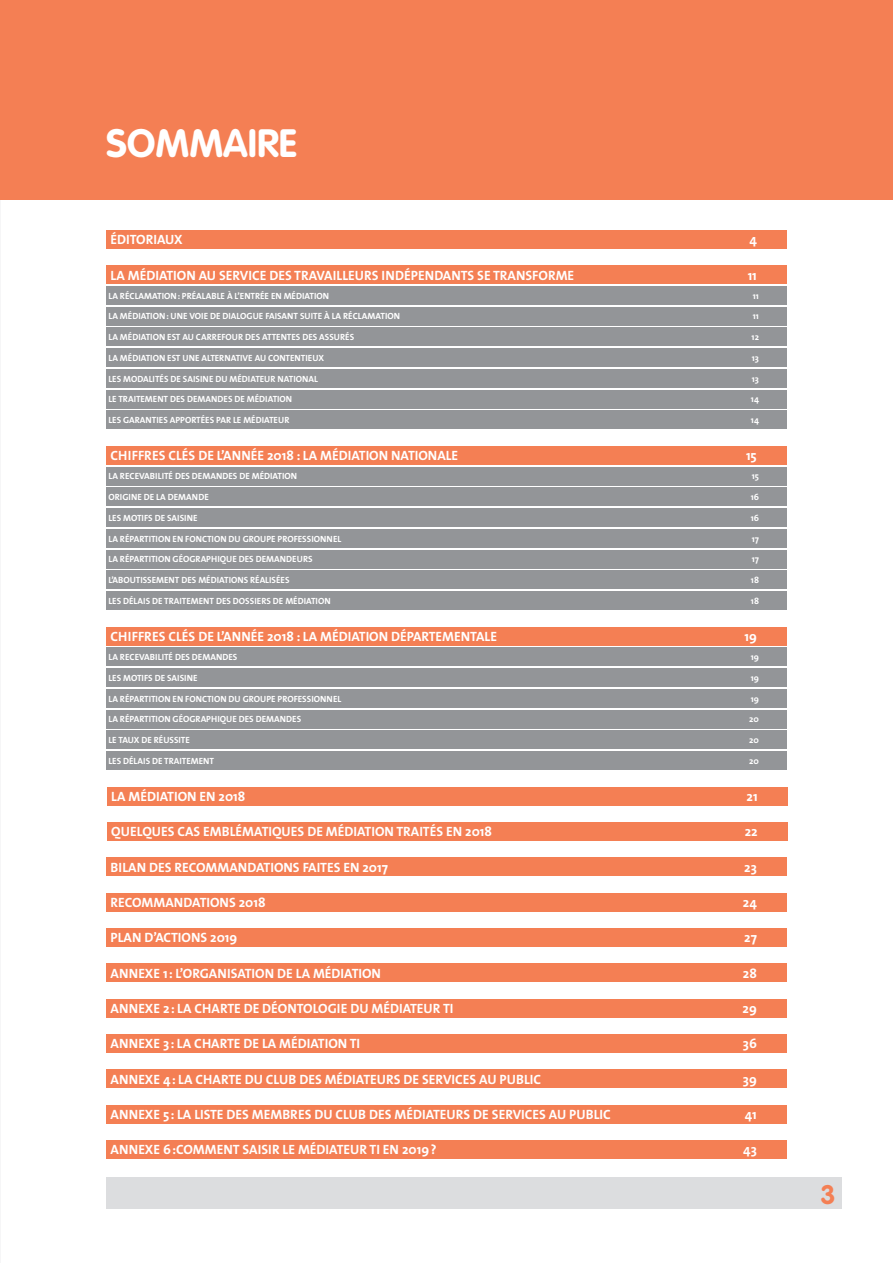
<style>
.page{position:relative;width:893px;height:1263px;background:#fff}
.page>*{position:absolute;margin:0;border:0;box-sizing:border-box;transform-origin:0 0}
.t1{font:700 39px "VAG Rounded";color:#fff}
.t2{font:700 26.4px "VAG Rounded";color:#f47f54}
.t3{font:700 13.5px "The Sans";color:#fff}
.t4{font:700 9px "The Sans";color:#fff}
</style>
<div class="page">
<div style="left:106px;top:1177px;width:736px;height:32px;background:#dcdddf"></div>
<div style="left:107px;top:787px;width:680px;height:18px;background:#f47f54"></div>
<div style="left:107px;top:822px;width:680px;height:19px;background:#f47f54"></div>
<div style="left:106px;top:230px;width:681px;height:18px;background:#f47f54"></div>
<div style="left:0;top:0;width:893px;height:200px;background:#f47f54"></div>
<div style="left:106px;top:286px;width:681px;height:19px;background:#939598"></div>
<div style="left:106px;top:307px;width:681px;height:18px;background:#939598"></div>
<div style="left:106px;top:327px;width:681px;height:19px;background:#939598"></div>
<div style="left:106px;top:348px;width:681px;height:19px;background:#939598"></div>
<div style="left:106px;top:369px;width:681px;height:19px;background:#939598"></div>
<div style="left:106px;top:265px;width:681px;height:19px;background:#f47f54"></div>
<div style="left:106px;top:390px;width:681px;height:18px;background:#939598"></div>
<div style="left:106px;top:411px;width:681px;height:18px;background:#939598"></div>
<div style="left:106px;top:858px;width:681px;height:18px;background:#f47f54"></div>
<div style="left:106px;top:893px;width:681px;height:18px;background:#f47f54"></div>
<div style="left:106px;top:928px;width:681px;height:19px;background:#f47f54"></div>
<div style="left:106px;top:964px;width:681px;height:18px;background:#f47f54"></div>
<div style="left:106px;top:999px;width:681px;height:18px;background:#f47f54"></div>
<div style="left:106px;top:1034px;width:681px;height:18px;background:#f47f54"></div>
<div style="left:106px;top:1069px;width:681px;height:19px;background:#f47f54"></div>
<div style="left:106px;top:1105px;width:681px;height:18px;background:#f47f54"></div>
<div style="left:106px;top:1140px;width:681px;height:18px;background:#f47f54"></div>
<div style="left:106px;top:627px;width:681px;height:18px;background:#f47f54"></div>
<div style="left:106px;top:668px;width:681px;height:19px;background:#939598"></div>
<div style="left:106px;top:689px;width:681px;height:19px;background:#939598"></div>
<div style="left:106px;top:710px;width:681px;height:18px;background:#939598"></div>
<div style="left:106px;top:731px;width:681px;height:18px;background:#939598"></div>
<div style="left:106px;top:751px;width:681px;height:19px;background:#939598"></div>
<div style="left:106px;top:647px;width:681px;height:19px;background:#939598"></div>
<div style="left:106px;top:446px;width:681px;height:19px;background:#f47f54"></div>
<div style="left:106px;top:467px;width:681px;height:18px;background:#939598"></div>
<div style="left:106px;top:529px;width:681px;height:19px;background:#939598"></div>
<div style="left:106px;top:508px;width:681px;height:19px;background:#939598"></div>
<div style="left:106px;top:571px;width:681px;height:18px;background:#939598"></div>
<div style="left:106px;top:591px;width:681px;height:19px;background:#939598"></div>
<div style="left:106px;top:487px;width:681px;height:19px;background:#939598"></div>
<div style="left:106px;top:550px;width:681px;height:18px;background:#939598"></div>
<h1 class="t1" style="left:106px;top:121px;width:192px">SOMMAIRE</h1>
<h3 class="t3" style="left:111px;top:228px;width:74px">ÉDITORIAUX</h3>
<h3 class="t3" style="left:749px;top:228px;width:9px">4</h3>
<h3 class="t3" style="left:111px;top:264px;width:465px">LA MÉDIATION AU SERVICE DES TRAVAILLEURS INDÉPENDANTS SE TRANSFORME</h3>
<h3 class="t3" style="left:748px;top:264px;width:11px">11</h3>
<p class="t4" style="left:108px;top:288px;width:222px">LA RÉCLAMATION: PRÉALABLE À L’ENTRÉE EN MÉDIATION</p>
<p class="t4" style="left:753px;top:288px;width:8px">11</p>
<p class="t4" style="left:108px;top:309px;width:293px">LA MÉDIATION: UNE VOIE DE DIALOGUE FAISANT SUITE À LA RÉCLAMATION</p>
<p class="t4" style="left:753px;top:309px;width:8px">11</p>
<p class="t4" style="left:108px;top:329px;width:247px">LA MÉDIATION EST AU CARREFOUR DES ATTENTES DES ASSURÉS</p>
<p class="t4" style="left:752px;top:329px;width:9px">12</p>
<p class="t4" style="left:108px;top:350px;width:217px">LA MÉDIATION EST UNE ALTERNATIVE AU CONTENTIEUX</p>
<p class="t4" style="left:752px;top:350px;width:9px">13</p>
<p class="t4" style="left:108px;top:371px;width:211px">LES MODALITÉS DE SAISINE DU MÉDIATEUR NATIONAL</p>
<p class="t4" style="left:752px;top:371px;width:9px">13</p>
<p class="t4" style="left:108px;top:392px;width:185px">LE TRAITEMENT DES DEMANDES DE MÉDIATION</p>
<p class="t4" style="left:751px;top:392px;width:10px">14</p>
<p class="t4" style="left:108px;top:413px;width:182px">LES GARANTIES APPORTÉES PAR LE MÉDIATEUR</p>
<p class="t4" style="left:751px;top:413px;width:10px">14</p>
<h3 class="t3" style="left:111px;top:444px;width:349px">CHIFFRES CLÉS DE L’ANNÉE 2018 : LA MÉDIATION NATIONALE</h3>
<h3 class="t3" style="left:746px;top:444px;width:12px">15</h3>
<p class="t4" style="left:108px;top:469px;width:190px">LA RECEVABILITÉ DES DEMANDES DE MÉDIATION</p>
<p class="t4" style="left:752px;top:469px;width:9px">15</p>
<p class="t4" style="left:108px;top:489px;width:102px">ORIGINE DE LA DEMANDE</p>
<p class="t4" style="left:751px;top:489px;width:10px">16</p>
<p class="t4" style="left:108px;top:510px;width:91px">LES MOTIFS DE SAISINE</p>
<p class="t4" style="left:751px;top:510px;width:10px">16</p>
<p class="t4" style="left:108px;top:531px;width:234px">LA RÉPARTITION EN FONCTION DU GROUPE PROFESSIONNEL</p>
<p class="t4" style="left:752px;top:531px;width:9px">17</p>
<p class="t4" style="left:108px;top:552px;width:206px">LA RÉPARTITION GÉOGRAPHIQUE DES DEMANDEURS</p>
<p class="t4" style="left:752px;top:552px;width:9px">17</p>
<p class="t4" style="left:108px;top:573px;width:183px">L’ABOUTISSEMENT DES MÉDIATIONS RÉALISÉES</p>
<p class="t4" style="left:751px;top:573px;width:10px">18</p>
<p class="t4" style="left:108px;top:593px;width:224px">LES DÉLAIS DE TRAITEMENT DES DOSSIERS DE MÉDIATION</p>
<p class="t4" style="left:751px;top:593px;width:10px">18</p>
<h3 class="t3" style="left:111px;top:625px;width:388px">CHIFFRES CLÉS DE L’ANNÉE 2018 : LA MÉDIATION DÉPARTEMENTALE</h3>
<h3 class="t3" style="left:744px;top:625px;width:14px">19</h3>
<p class="t4" style="left:108px;top:670px;width:91px">LES MOTIFS DE SAISINE</p>
<p class="t4" style="left:751px;top:670px;width:10px">19</p>
<p class="t4" style="left:108px;top:691px;width:234px">LA RÉPARTITION EN FONCTION DU GROUPE PROFESSIONNEL</p>
<p class="t4" style="left:751px;top:691px;width:10px">19</p>
<p class="t4" style="left:108px;top:712px;width:194px">LA RÉPARTITION GÉOGRAPHIQUE DES DEMANDES</p>
<p class="t4" style="left:749px;top:712px;width:11px">20</p>
<p class="t4" style="left:108px;top:733px;width:83px">LE TAUX DE RÉUSSITE</p>
<p class="t4" style="left:749px;top:733px;width:11px">20</p>
<p class="t4" style="left:108px;top:753px;width:107px">LES DÉLAIS DE TRAITEMENT</p>
<p class="t4" style="left:749px;top:753px;width:11px">20</p>
<p class="t4" style="left:108px;top:649px;width:131px">LA RECEVABILITÉ DES DEMANDES</p>
<p class="t4" style="left:751px;top:649px;width:10px">19</p>
<h3 class="t3" style="left:111px;top:785px;width:136px">LA MÉDIATION EN 2018</h3>
<h3 class="t3" style="left:746px;top:785px;width:13px">21</h3>
<h3 class="t3" style="left:111px;top:820px;width:382px">QUELQUES CAS EMBLÉMATIQUES DE MÉDIATION TRAITÉS EN 2018</h3>
<h3 class="t3" style="left:745px;top:820px;width:14px">22</h3>
<h3 class="t3" style="left:111px;top:856px;width:279px">BILAN DES RECOMMANDATIONS FAITES EN 2017</h3>
<h3 class="t3" style="left:744px;top:856px;width:14px">23</h3>
<h3 class="t3" style="left:111px;top:891px;width:157px">RECOMMANDATIONS 2018</h3>
<h3 class="t3" style="left:743px;top:891px;width:15px">24</h3>
<h3 class="t3" style="left:111px;top:926px;width:128px">PLAN D’ACTIONS 2019</h3>
<h3 class="t3" style="left:744px;top:926px;width:14px">27</h3>
<h3 class="t3" style="left:111px;top:962px;width:272px">ANNEXE 1: L’ORGANISATION DE LA MÉDIATION</h3>
<h3 class="t3" style="left:743px;top:962px;width:16px">28</h3>
<h3 class="t3" style="left:111px;top:997px;width:344px">ANNEXE 2 : LA CHARTE DE DÉONTOLOGIE DU MÉDIATEUR TI</h3>
<h3 class="t3" style="left:743px;top:997px;width:16px">29</h3>
<h3 class="t3" style="left:111px;top:1032px;width:251px">ANNEXE 3 : LA CHARTE DE LA MÉDIATION TI</h3>
<h3 class="t3" style="left:743px;top:1032px;width:16px">36</h3>
<h3 class="t3" style="left:111px;top:1068px;width:432px">ANNEXE 4: LA CHARTE DU CLUB DES MÉDIATEURS DE SERVICES AU PUBLIC</h3>
<h3 class="t3" style="left:743px;top:1068px;width:16px">39</h3>
<h3 class="t3" style="left:111px;top:1103px;width:502px">ANNEXE 5 : LA LISTE DES MEMBRES DU CLUB DES MÉDIATEURS DE SERVICES AU PUBLIC</h3>
<h3 class="t3" style="left:745px;top:1103px;width:13px">41</h3>
<h3 class="t3" style="left:111px;top:1138px;width:328px">ANNEXE 6:COMMENT SAISIR LE MÉDIATEUR TI EN 2019?</h3>
<h3 class="t3" style="left:743px;top:1138px;width:15px">43</h3>
<h2 class="t2" style="left:821px;top:1179px;width:17px">3</h2>
</div>
